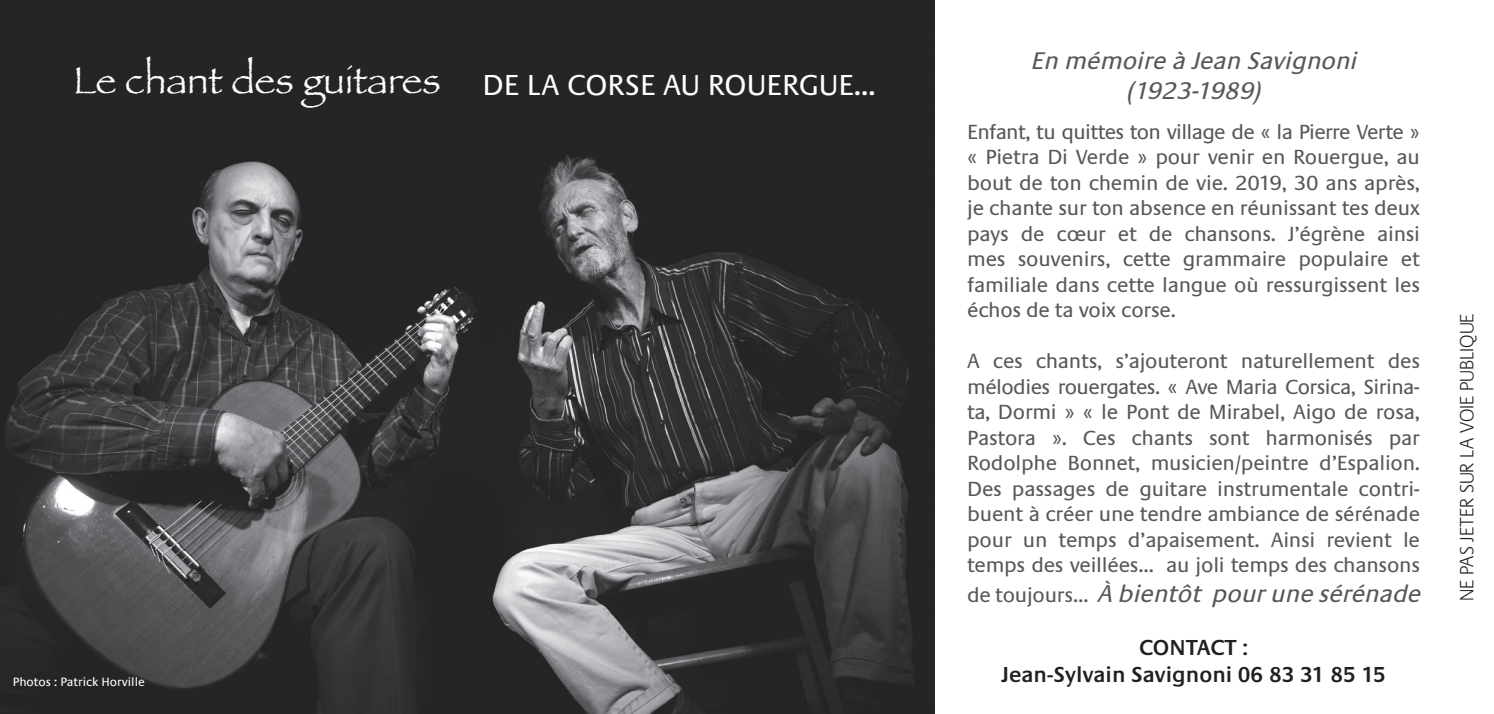
<style>
.page{position:relative;width:1494px;height:714px;background:#fff}
.page>*{position:absolute;margin:0;border:0;box-sizing:border-box;transform-origin:0 0}
.t1{font:38.75px "Papyrus";color:#fff}
.t2{font:30px "Praxis EF";color:#fff}
.t3{font:italic 25px "Praxis EF";color:#57585a}
.t4{font:600 22.5px/27px "Praxis EF";color:#231f20;text-align:center}
.t5{font:21.25px/25.5px "Praxis EF";letter-spacing:-.01em;color:#57585a;text-align:justify}
.t6{font:300 20px "Praxis EF";color:#231f20}
.t7{font:12.5px "Praxis EF";color:#fff}
.s1{font-style:normal;font-size:21.25px}
</style>
<div class="page">
<img style="left:0;top:0;width:934px;height:714px">
<svg style="left:0;top:0;width:4px;height:6px"></svg>
<svg style="left:0;top:711px;width:4px;height:3px"></svg>
<h1 class="t1" style="left:73px;top:57px;width:369px">Le chant des guitares</h1>
<p class="t3" style="left:1030px;top:48px;width:334px">En mémoire à Jean Savignoni</p>
<h2 class="t2" style="left:482px;top:69px;width:395px">DE LA CORSE AU ROUERGUE…</h2>
<p class="t3" style="left:1125px;top:78px;width:143px">(1923-1989)</p>
<p class="t7" style="left:13px;top:675px;width:134px">Photos : Patrick Horville</p>
<p class="t5" style="left:967px;top:119px;width:454px">Enfant, tu quittes ton village de « la Pierre Verte » « Pietra Di Verde » pour venir en Rouergue, au bout de ton chemin de vie. 2019, 30 ans après, je chante sur ton absence en réunissant tes deux pays de cœur et de chansons. J’égrène ainsi mes souvenirs, cette grammaire populaire et familiale dans cette langue où ressurgissent les échos de ta voix corse.</p>
<p class="t5" style="left:967px;top:349px;width:454px">A ces chants, s’ajouteront naturellement des mélodies rouergates. « Ave Maria Corsica, Sirina&shy;ta, Dormi » « le Pont de Mirabel, Aigo de rosa, Pastora ». Ces chants sont harmonisés par Rodolphe Bonnet, musicien/peintre d’Espalion.<br>Des passages de guitare instrumentale contri&shy;buent à créer une tendre ambiance de sérénade pour un temps d’apaisement. Ainsi revient le temps des veillées… au joli temps des chansons</p>
<p class="t3" style="left:967px;top:580px;width:461px"><span class="s1">d e t o u j o u rs …</span> À bientôt pourune sérénade</p>
<p class="t4" style="left:1001px;top:634px;width:386px">CONTACT :<br>Jean-Sylvain Savignoni 06 83 31 85 15</p>
<p class="t6" style="left:1456px;top:601px;width:289px;rotate:-90deg">NE PAS JETER SUR LA VOIE PUBLIQUE</p>
</div>
